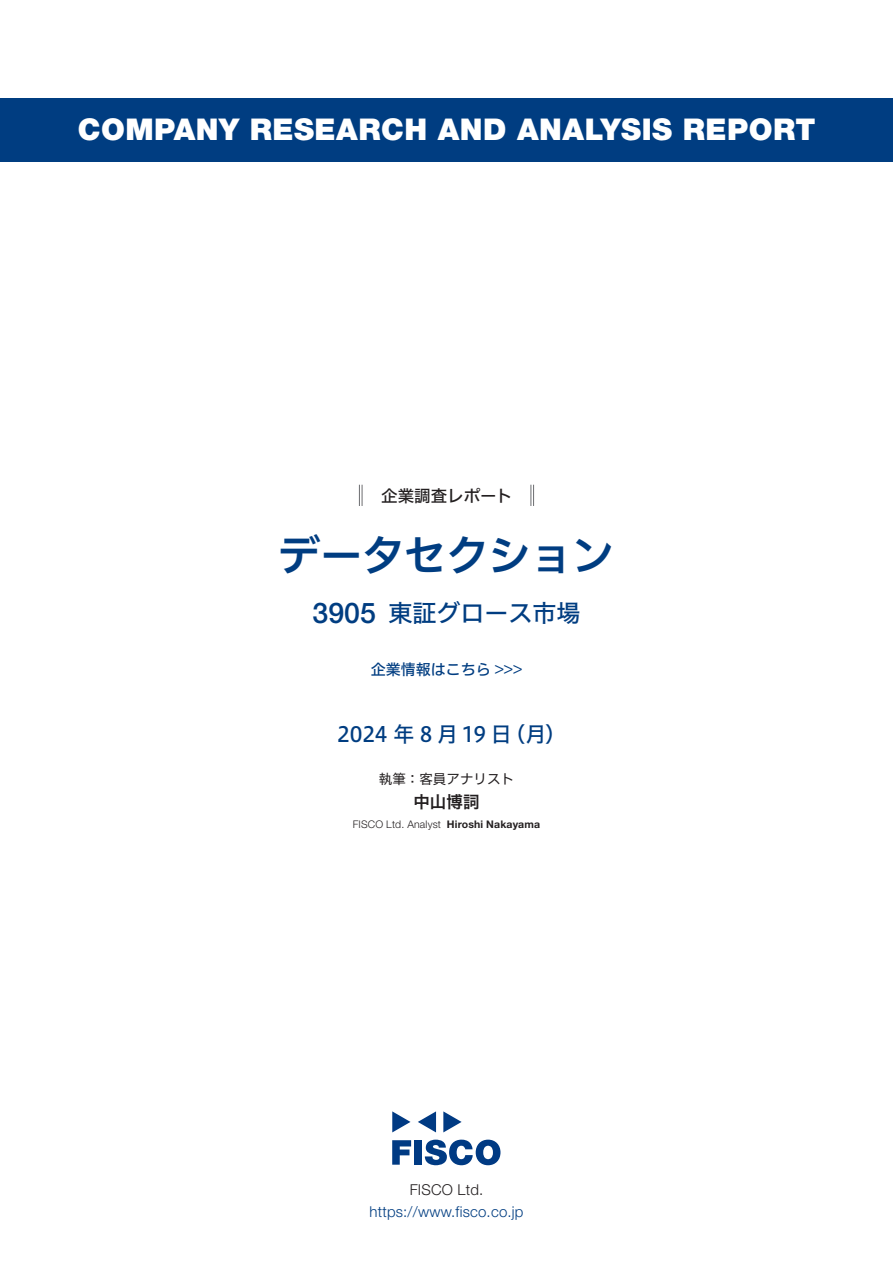
<style>
.page{position:relative;width:893px;height:1263px;background:#fff}
.page>*{position:absolute;margin:0;border:0;box-sizing:border-box;transform-origin:0 0}
.t1{font:42px "Hiragino UD Sans F Std N W6";color:#003d81}
.t2{font:900 30px "Helvetica Neue LT Std";letter-spacing:.015em;color:#fff}
.t3{font:500 28.5px "Helvetica Neue LT Std";color:#003d81}
.t4{font:24px "Hiragino UD Sans F Std N W5";color:#003d81}
.t5{font:21px "Hiragino UD Sans F Std N W5";letter-spacing:-.015em;color:#003d81}
.t6{font:16.5px "Hiragino UD Sans F Std N W5";color:#231f20}
.t7{font:16.5px "Hiragino UD Sans F Std N W6";color:#231f20}
.t8{font:300 15px "Helvetica Neue LT Std";letter-spacing:.015em;color:#003d81}
.t9{font:15px "Hiragino UD Sans F Std N W5";color:#003d81}
.t10{font:300 15px "Helvetica Neue LT Std";letter-spacing:.015em;color:#231f20}
.t11{font:13.5px "Hiragino UD Sans F Std N W4";color:#231f20}
.t12{font:300 10.5px "Helvetica Neue LT Std";letter-spacing:.015em;color:#231f20}
.t13{font:700 10.5px "Helvetica Neue LT Std";letter-spacing:.015em;color:#231f20}
</style>
<div class="page">
<svg style="left:392px;top:1140px;width:19px;height:25px"></svg>
<div style="left:414px;top:1140px;width:8px;height:25px;background:#003a83"></div>
<svg style="left:425px;top:1139px;width:75px;height:26px"></svg>
<svg style="left:392px;top:1111px;width:18px;height:21px"></svg>
<svg style="left:443px;top:1111px;width:19px;height:21px"></svg>
<svg style="left:418px;top:1111px;width:18px;height:21px"></svg>
<div style="left:0;top:98px;width:893px;height:64px;background:#003d81"></div>
<svg style="left:359px;top:485px;width:4px;height:21px"></svg>
<svg style="left:531px;top:485px;width:3px;height:21px"></svg>
<p class="t2" style="left:78px;top:112px;width:739px">COMPANY RESEARCH AND ANALYSIS REPORT</p>
<p class="t6" style="left:365px;top:483px;width:149px">　企業調査レポート</p>
<h1 class="t1" style="left:278px;top:523px;width:338px">データセクション</h1>
<p class="t3" style="left:313px;top:596px;width:65px">3905</p>
<p class="t4" style="left:388px;top:594px;width:193px">東証グロース市場</p>
<p class="t9" style="left:371px;top:658px;width:153px">企業情報はこちら &lt;&lt;&lt;</p>
<p class="t5" style="left:337px;top:718px;width:176px">2024 年 8 月 19 日</p>
<p class="t5" style="left:504px;top:718px;width:63px">（月(</p>
<p class="t11" style="left:379px;top:768px;width:137px">執筆：客員アナリスト</p>
<p class="t7" style="left:413px;top:789px;width:67px">中山博詞</p>
<p class="t13" style="left:447px;top:818px;width:95px">Hiroshi Nakayama</p>
<p class="t12" style="left:353px;top:818px;width:90px">FISCO Ltd. Analyst</p>
<p class="t10" style="left:410px;top:1180px;width:75px">FISCO Ltd.</p>
<p class="t8" style="left:369px;top:1202px;width:156px">https://www.fisco.co j p.</p>
</div>
